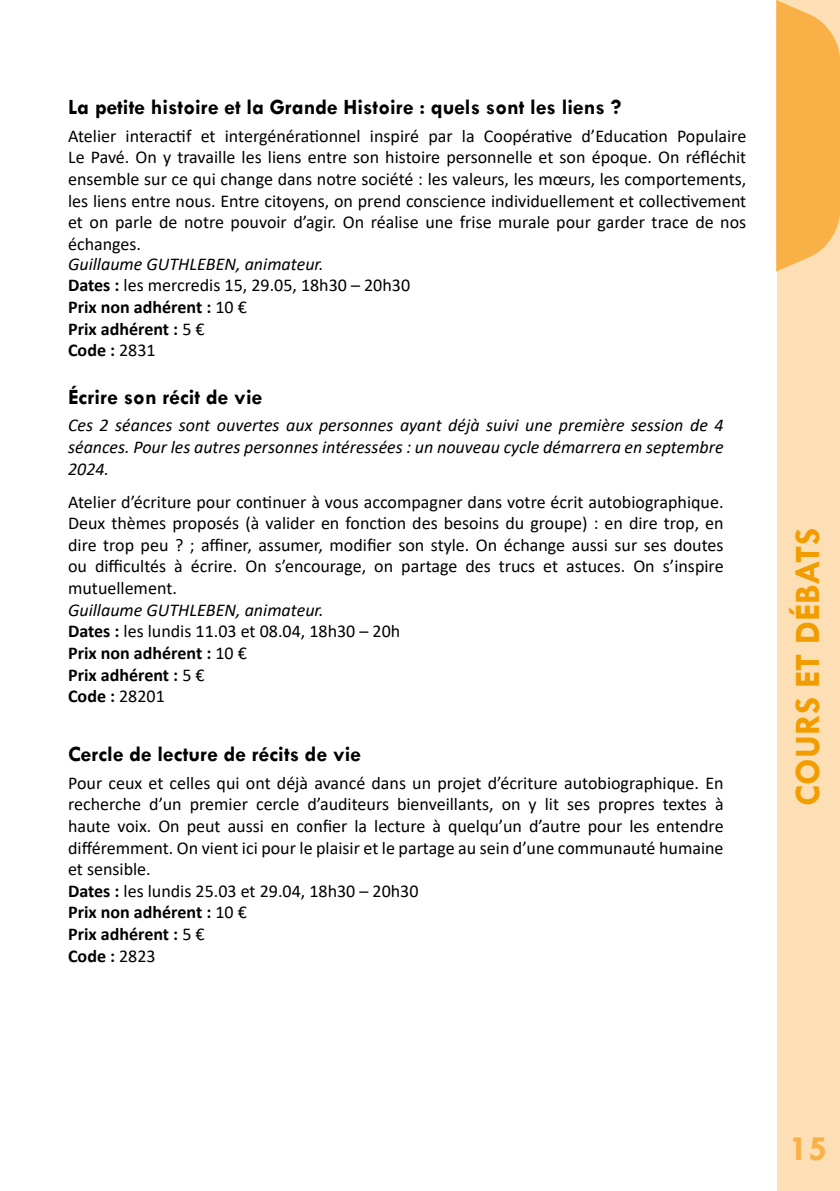
<style>
.page{position:relative;width:840px;height:1191px;background:#fff}
.page>*{position:absolute;margin:0;border:0;box-sizing:border-box;transform-origin:0 0}
.t1{font:700 36px "Tw Cen";color:#f19d00}
.t2{font:700 36px "Tw Cen";color:#f9b046}
.t3{font:700 22px "Tw Cen";color:#000}
.t4{font:18px/21.6px "Calibri";color:#000}
.t5{font:italic 18px/21.6px "Calibri";color:#000;text-align:justify}
.s1{font-style:italic}
.s2{font-weight:700}
</style>
<div class="page">
<div style="left:776px;top:0;width:63px;height:1191px;background:#fcdfb5"></div>
<svg style="left:776px;top:0;width:63px;height:271px"></svg>
<p class="t3" style="left:68px;top:94px;width:554px">La petite histoire et la Grande Histoire : quels sont les liens ?</p>
<p class="t4" style="left:68px;top:124px;width:679px;text-align:justify">Atelier interactif et intergénérationnel inspiré par la Coopérative d’Education Populaire Le Pavé. On y travaille les liens entre son histoire personnelle et son époque. On réfléchit ensemble sur ce qui change dans notre société : les valeurs, les mœurs, les comportements, les liens entre nous. Entre citoyens, on prend conscience individuellement et collectivement et on parle de notre pouvoir d’agir. On réalise une frise murale pour garder trace de nos échanges.</p>
<p class="t4" style="left:68px;top:252px;width:343px"><span class="s1">Guillaume GUTHLEBEN, animateur.<br></span><span class="s2">Dates :</span> les mercredis 15, 29.05, 18h30 – 20h30<br><span class="s2">Prix non adhérent :</span> 10 €<br><span class="s2">Prix adhérent :</span> 5 €<br><span class="s2">Code :</span> 2831</p>
<p class="t3" style="left:68px;top:384px;width:195px">Écrire son récit de vie</p>
<p class="t5" style="left:68px;top:414px;width:656px">Ces 2 séances sont ouvertes aux personnes ayant déjà suivi une première session de 4 séances. Pour les autres personnes intéressées : un nouveau cycle démarrera en septembre 2024.</p>
<p class="t4" style="left:68px;top:490px;width:656px;text-align:justify">Atelier d’écriture pour continuer à vous accompagner dans votre écrit autobiographique.<br>Deux thèmes proposés (à valider en fonction des besoins du groupe) : en dire trop, en dire trop peu ? ; affiner, assumer, modifier son style. On échange aussi sur ses doutes ou difficultés à écrire. On s’encourage, on partage des trucs et astuces. On s’inspire mutuellement.</p>
<p class="t4" style="left:68px;top:598px;width:333px"><span class="s1">Guillaume GUTHLEBEN, animateur.<br></span><span class="s2">Dates :</span> les lundis 11.03 et 08.04, 18h30 – 20h<br><span class="s2">Prix non adhérent :</span> 10 €<br><span class="s2">Prix adhérent :</span> 5 €<br><span class="s2">Code :</span> 28201</p>
<p class="t3" style="left:68px;top:741px;width:294px">Cercle de lecture de récits de vie</p>
<p class="t4" style="left:68px;top:771px;width:656px">Pour ceux et celles qui ont déjà avancé dans un projet d’écriture autobiographique. En recherche d’un premier cercle d’auditeurs bienveillants, on y lit ses propres textes à haute voix. On peut aussi en confier la lecture à quelqu’un d’autre pour les entendre différemment. On vient ici pour le plaisir et le partage au sein d’une communauté humaine et sensible.<br><span class="s2">Dates :</span> les lundis 25.03 et 29.04, 18h30 – 20h30<br><span class="s2">Prix non adhérent :</span> 10 €<br><span class="s2">Prix adhérent :</span> 5 €<br><span class="s2">Code :</span> 2823</p>
<h1 class="t1" style="left:785px;top:806px;width:279px;rotate:-90deg">COURS ET DÉBATS</h1>
<h1 class="t2" style="left:788px;top:1127px;width:40px">15</h1>
</div>
